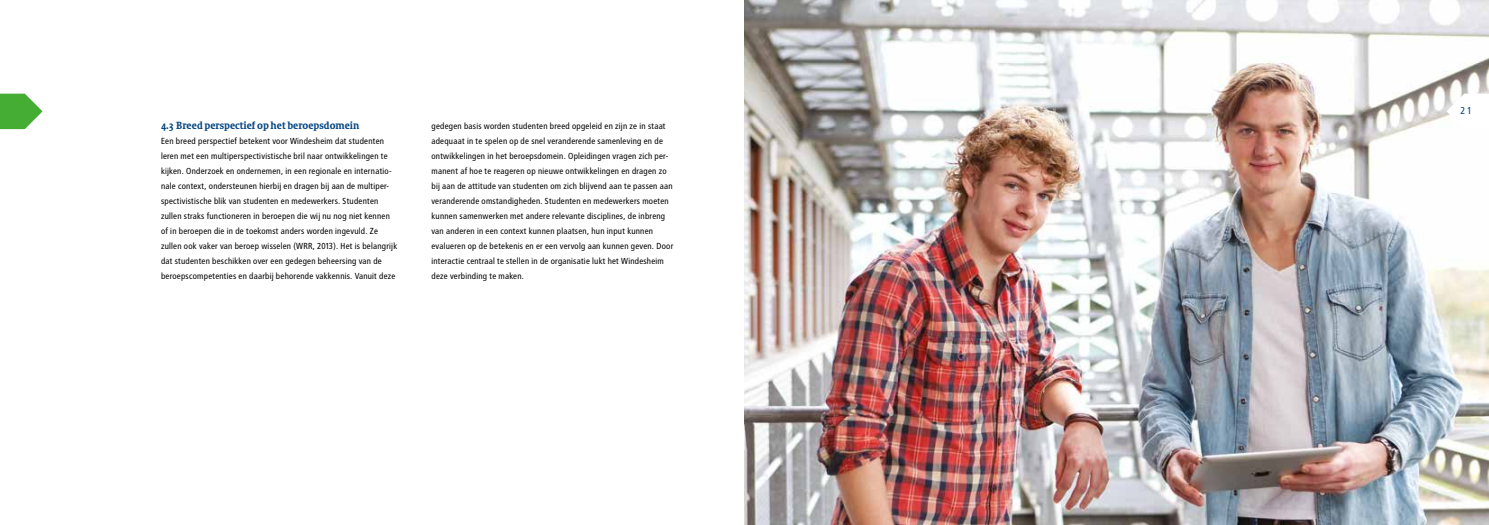
<style>
.page{position:relative;width:1489px;height:525px;background:#fff}
.page>*{position:absolute;margin:0;border:0;box-sizing:border-box;transform-origin:0 0}
.t1{font:700 10px "Sheriff";color:#004380}
.t2{font:10px "Transit Print OT";color:#004380}
.t3{font:8.75px/15px "Transit Print OT";letter-spacing:-.01em;color:#000}
</style>
<div class="page">
<img style="left:744px;top:0;width:744px;height:524px">
<svg style="left:1446px;top:94px;width:42px;height:35px"></svg>
<svg style="left:0;top:94px;width:43px;height:35px"></svg>
<p class="t1" style="left:161px;top:120px;width:200px">4.3 Breed perspectief op het beroepsdomein</p>
<p class="t3" style="left:161px;top:133px;width:238px">Een breed perspectief betekent voor Windesheim dat studenten leren met een multiperspectivistische bril naar ontwikkelingen te kijken. Onderzoek en ondernemen, in een regionale en internatio&shy;nale context, ondersteunen hierbij en dragen bij aan de multiper&shy;spectivistische blik van studenten en medewerkers. Studenten zullen straks functioneren in beroepen die wij nu nog niet kennen of in beroepen die in de toekomst anders worden ingevuld. Ze zullen ook vaker van beroep wisselen (WRR, 2013). Het is belangrijk dat studenten beschikken over een gedegen beheersing van de beroepscompetenties en daarbij behorende vakkennis. Vanuit deze</p>
<p class="t3" style="left:431px;top:118px;width:243px">gedegen basis worden studenten breed opgeleid en zijn ze in staat adequaat in te spelen op de snel veranderende samenleving en de ontwikkelingen in het beroepsdomein. Opleidingen vragen zich per&shy;manent af hoe te reageren op nieuwe ontwikkelingen en dragen zo bij aan de attitude van studenten om zich blijvend aan te passen aan veranderende omstandigheden. Studenten en medewerkers moeten kunnen samenwerken met andere relevante disciplines, de inbreng van anderen in een context kunnen plaatsen, hun input kunnen evalueren op de betekenis en er een vervolg aan kunnen geven. Door interactie centraal te stellen in de organisatie lukt het Windesheim deze verbinding te maken.</p>
<p class="t2" style="left:1460px;top:105px;width:13px">21</p>
</div>
